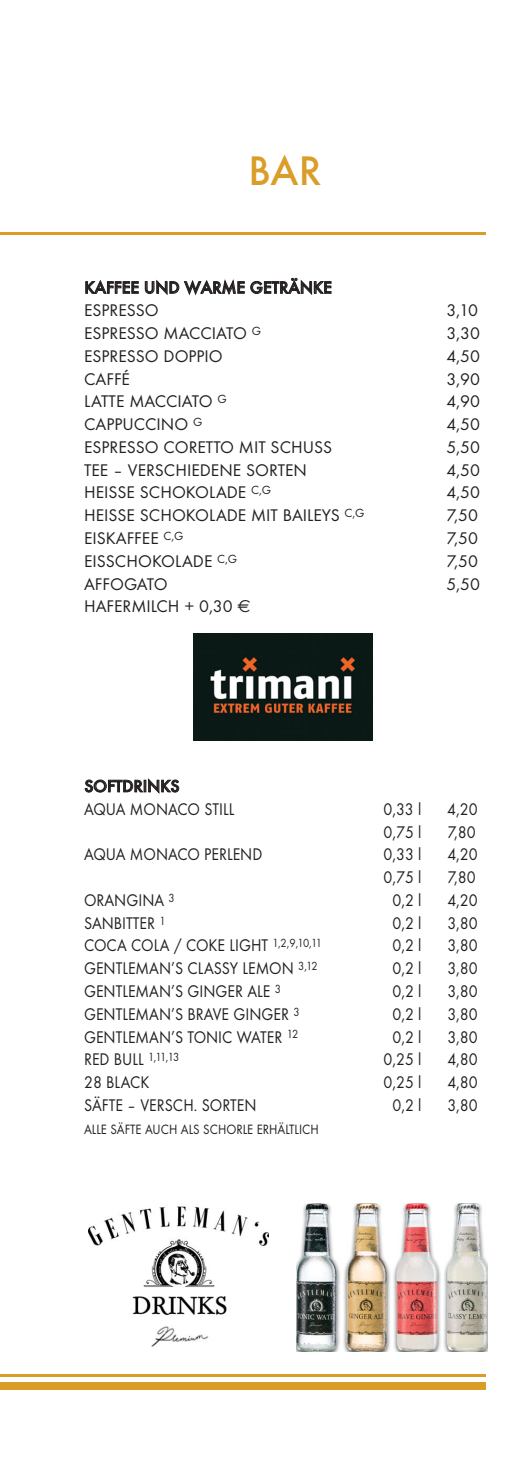
<style>
.page{position:relative;width:531px;height:1484px;background:#fff}
.page>*{position:absolute;margin:0;border:0;box-sizing:border-box;transform-origin:0 0}
.t1{font:500 42.88px "Futura T";color:#da9d28}
.t2{font:17.5px "Futura T";color:#231f20;scale:.9 1}
.t3{font:17.5px "Futura T";color:#231f20}
.t4{font:500 17.5px "Futura T";color:#231f20}
.t5{font:14px "Futura T";color:#231f20;scale:.9 1}
.s1{font-family:"Euro Sans"}
</style>
<div class="page">
<hr style="left:0;top:232px;width:486px;height:3px;background:#da9d28">
<hr style="left:0;top:1374px;width:486px;height:3px;background:#da9d28">
<div style="left:0;top:1382px;width:486px;height:7px;background:#da9d28"></div>
<img style="left:194px;top:633px;width:178px;height:107px">
<img style="left:88px;top:1206px;width:181px;height:141px">
<img style="left:297px;top:1203px;width:190px;height:148px">
<h1 class="t1" style="left:249px;top:146px;width:74px">BAR</h1>
<p class="t4" style="left:84px;top:277px;width:249px">KAFFEE UND WARME GETRÄNKE</p>
<p class="t3" style="left:84px;top:303px;width:76px">ESPRESSO</p>
<p class="t3" style="left:446px;top:303px;width:33px">3,10</p>
<p class="t3" style="left:84px;top:326px;width:178px">ESPRESSO MACCIATO <sup>G</sup></p>
<p class="t3" style="left:446px;top:326px;width:35px">3,30</p>
<p class="t3" style="left:84px;top:349px;width:140px">ESPRESSO DOPPIO</p>
<p class="t3" style="left:446px;top:349px;width:35px">4,50</p>
<p class="t3" style="left:84px;top:372px;width:47px">CAFFÉ</p>
<p class="t3" style="left:446px;top:372px;width:35px">3,90</p>
<p class="t3" style="left:84px;top:394px;width:144px">LATTE MACCIATO <sup>G</sup></p>
<p class="t3" style="left:446px;top:394px;width:35px">4,90</p>
<p class="t3" style="left:84px;top:417px;width:120px">CAPPUCCINO <sup>G</sup></p>
<p class="t3" style="left:446px;top:417px;width:35px">4,50</p>
<p class="t3" style="left:84px;top:440px;width:250px">ESPRESSO CORETTO MIT SCHUSS</p>
<p class="t3" style="left:446px;top:440px;width:35px">5,50</p>
<p class="t3" style="left:84px;top:463px;width:224px">TEE – VERSCHIEDENE SORTEN</p>
<p class="t3" style="left:446px;top:463px;width:35px">4,50</p>
<p class="t3" style="left:84px;top:485px;width:189px">HEISSE SCHOKOLADE <sup>C,G</sup></p>
<p class="t3" style="left:446px;top:485px;width:35px">4,50</p>
<p class="t3" style="left:84px;top:508px;width:282px">HEISSE SCHOKOLADE MIT BAILEYS <sup>C,G</sup></p>
<p class="t3" style="left:446px;top:508px;width:33px">7,50</p>
<p class="t3" style="left:84px;top:531px;width:101px">EISKAFFEE <sup>C,G</sup></p>
<p class="t3" style="left:446px;top:531px;width:33px">7,50</p>
<p class="t3" style="left:84px;top:554px;width:155px">EISSCHOKOLADE <sup>C,G</sup></p>
<p class="t3" style="left:446px;top:554px;width:33px">7,50</p>
<p class="t3" style="left:84px;top:576px;width:85px">AFFOGATO</p>
<p class="t3" style="left:446px;top:576px;width:35px">5,50</p>
<p class="t3" style="left:84px;top:599px;width:168px">HAFERMILCH + 0,30 <span class="s1">€</span></p>
<p class="t4" style="left:84px;top:776px;width:97px">SOFTDRINKS</p>
<p class="t2" style="left:84px;top:802px;width:168px">AQUA MONACO STILL</p>
<p class="t2" style="left:383px;top:802px;width:44px">0,33 l</p>
<p class="t2" style="left:447px;top:802px;width:35px">4,20</p>
<p class="t2" style="left:383px;top:825px;width:44px">0,75 l</p>
<p class="t2" style="left:447px;top:825px;width:33px">7,80</p>
<p class="t2" style="left:84px;top:847px;width:199px">AQUA MONACO PERLEND</p>
<p class="t2" style="left:383px;top:847px;width:44px">0,33 l</p>
<p class="t2" style="left:447px;top:847px;width:35px">4,20</p>
<p class="t2" style="left:383px;top:870px;width:44px">0,75 l</p>
<p class="t2" style="left:447px;top:870px;width:33px">7,80</p>
<p class="t2" style="left:84px;top:893px;width:102px">ORANGINA <sup>3</sup></p>
<p class="t2" style="left:392px;top:893px;width:34px">0,2 l</p>
<p class="t2" style="left:447px;top:893px;width:35px">4,20</p>
<p class="t2" style="left:84px;top:916px;width:92px">SANBITTER <sup>1</sup></p>
<p class="t2" style="left:392px;top:916px;width:34px">0,2 l</p>
<p class="t2" style="left:447px;top:916px;width:35px">3,80</p>
<p class="t2" style="left:84px;top:938px;width:266px">COCA COLA / COKE LIGHT <sup>1,2,9,10,11</sup></p>
<p class="t2" style="left:392px;top:938px;width:34px">0,2 l</p>
<p class="t2" style="left:447px;top:938px;width:35px">3,80</p>
<p class="t2" style="left:84px;top:961px;width:261px">GENTLEMAN’S CLASSY LEMON <sup>3,12</sup></p>
<p class="t2" style="left:392px;top:961px;width:34px">0,2 l</p>
<p class="t2" style="left:447px;top:961px;width:35px">3,80</p>
<p class="t2" style="left:84px;top:984px;width:220px">GENTLEMAN’S GINGER ALE <sup>3</sup></p>
<p class="t2" style="left:392px;top:984px;width:34px">0,2 l</p>
<p class="t2" style="left:447px;top:984px;width:35px">3,80</p>
<p class="t2" style="left:84px;top:1007px;width:241px">GENTLEMAN’S BRAVE GINGER <sup>3</sup></p>
<p class="t2" style="left:392px;top:1007px;width:34px">0,2 l</p>
<p class="t2" style="left:447px;top:1007px;width:35px">3,80</p>
<p class="t2" style="left:84px;top:1029px;width:239px">GENTLEMAN’S TONIC WATER <sup>12</sup></p>
<p class="t2" style="left:392px;top:1029px;width:34px">0,2 l</p>
<p class="t2" style="left:447px;top:1029px;width:35px">3,80</p>
<p class="t2" style="left:84px;top:1052px;width:107px">RED BULL <sup>1,11,13</sup></p>
<p class="t2" style="left:383px;top:1052px;width:44px">0,25 l</p>
<p class="t2" style="left:447px;top:1052px;width:35px">4,80</p>
<p class="t2" style="left:84px;top:1075px;width:74px">28 BLACK</p>
<p class="t2" style="left:383px;top:1075px;width:44px">0,25 l</p>
<p class="t2" style="left:447px;top:1075px;width:35px">4,80</p>
<p class="t2" style="left:84px;top:1098px;width:193px">SÄFTE – VERSCH. SORTEN</p>
<p class="t2" style="left:392px;top:1098px;width:34px">0,2 l</p>
<p class="t2" style="left:447px;top:1098px;width:35px">3,80</p>
<p class="t5" style="left:84px;top:1123px;width:262px">ALLE SÄFTE AUCH ALS SCHORLE ERHÄLTLICH</p>
</div>
